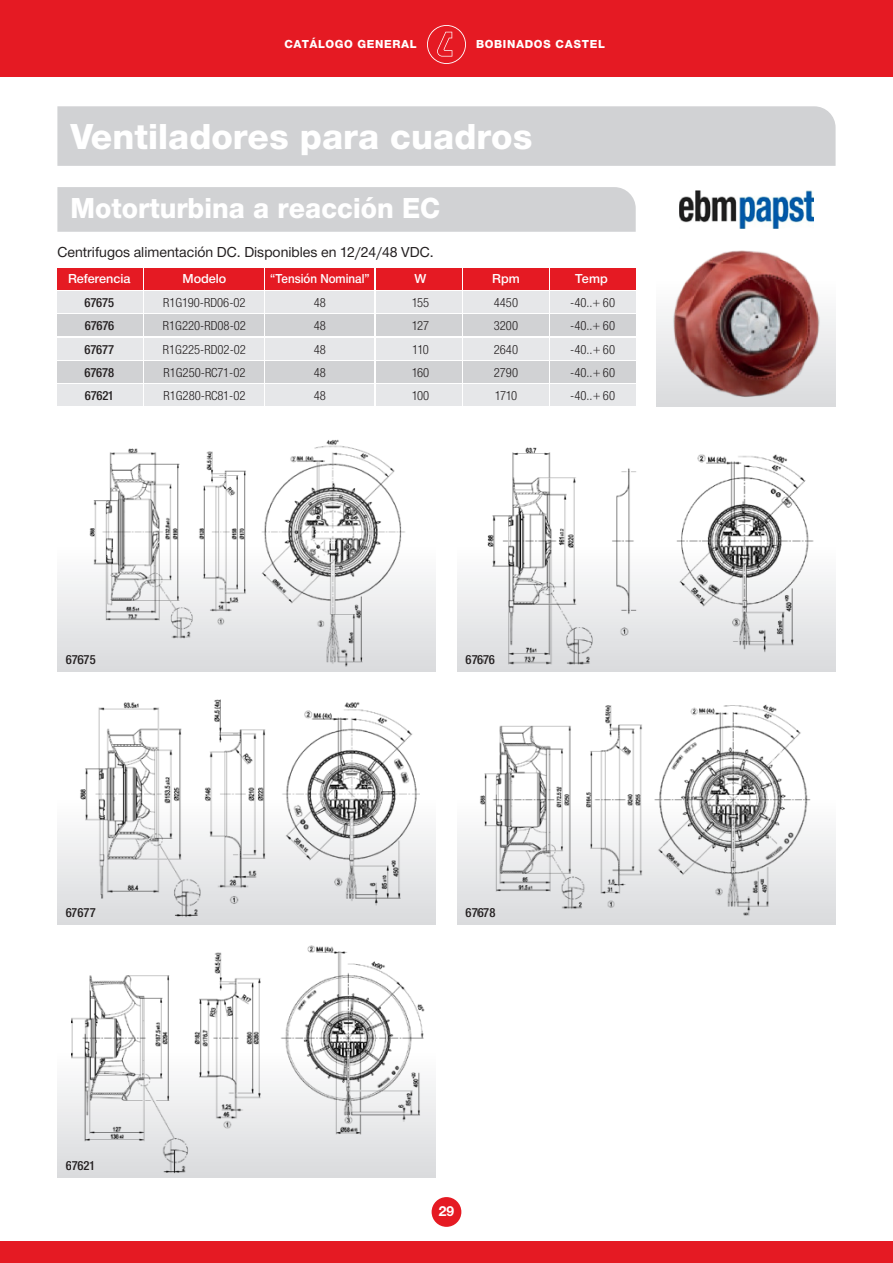
<style>
.page{position:relative;width:893px;height:1263px;background:#fff}
.page>*{position:absolute;margin:0;border:0;box-sizing:border-box;transform-origin:0 0}
.t1{font:37.5px "NH85";color:#fff}
.t2{font:30px "NH85";color:#fff;scale:.95 1}
.t3{font:15px "NH55";color:#231f20}
.t4{font:15px "NH75";color:#fff}
.t5{font:13.5px "NH47";color:#231f20}
.t6{font:13.5px "NH67";color:#231f20}
.t7{font:13.5px "NH65";color:#fff}
.t8{font:13.5px "NH65";color:#fff;scale:.92 1}
.t9{font:12px "NH85";letter-spacing:.05em;color:#fff}
</style>
<div class="page">
<div style="left:0;top:0;width:893px;height:77px;background:#e51a23"></div>
<div style="left:0;top:1242px;width:893px;height:21px;background:#e51a23"></div>
<div style="left:432px;top:1197px;width:29px;height:30px;background:#e51a23;border-radius:50%"></div>
<svg style="left:427px;top:25px;width:39px;height:39px"></svg>
<div style="left:57px;top:291px;width:85px;height:22px;background:#e6e7e9"></div>
<div style="left:57px;top:338px;width:85px;height:21px;background:#e6e7e9"></div>
<div style="left:57px;top:385px;width:85px;height:21px;background:#e6e7e9"></div>
<div style="left:57px;top:315px;width:85px;height:21px;background:#d1d2d4"></div>
<div style="left:57px;top:361px;width:85px;height:22px;background:#d1d2d4"></div>
<div style="left:145px;top:291px;width:119px;height:22px;background:#e6e7e9"></div>
<div style="left:145px;top:338px;width:119px;height:21px;background:#e6e7e9"></div>
<div style="left:145px;top:385px;width:119px;height:21px;background:#e6e7e9"></div>
<div style="left:145px;top:315px;width:119px;height:21px;background:#d1d2d4"></div>
<div style="left:145px;top:361px;width:119px;height:22px;background:#d1d2d4"></div>
<div style="left:266px;top:291px;width:108px;height:22px;background:#e6e7e9"></div>
<div style="left:266px;top:338px;width:108px;height:21px;background:#e6e7e9"></div>
<div style="left:266px;top:385px;width:108px;height:21px;background:#e6e7e9"></div>
<div style="left:266px;top:315px;width:108px;height:21px;background:#d1d2d4"></div>
<div style="left:266px;top:361px;width:108px;height:22px;background:#d1d2d4"></div>
<div style="left:376px;top:291px;width:85px;height:22px;background:#e6e7e9"></div>
<div style="left:376px;top:338px;width:85px;height:21px;background:#e6e7e9"></div>
<div style="left:376px;top:385px;width:85px;height:21px;background:#e6e7e9"></div>
<div style="left:376px;top:315px;width:85px;height:21px;background:#d1d2d4"></div>
<div style="left:376px;top:361px;width:85px;height:22px;background:#d1d2d4"></div>
<div style="left:463px;top:291px;width:86px;height:22px;background:#e6e7e9"></div>
<div style="left:463px;top:338px;width:86px;height:21px;background:#e6e7e9"></div>
<div style="left:463px;top:385px;width:86px;height:21px;background:#e6e7e9"></div>
<div style="left:463px;top:315px;width:86px;height:21px;background:#d1d2d4"></div>
<div style="left:463px;top:361px;width:86px;height:22px;background:#d1d2d4"></div>
<div style="left:551px;top:291px;width:85px;height:22px;background:#e6e7e9"></div>
<div style="left:551px;top:338px;width:85px;height:21px;background:#e6e7e9"></div>
<div style="left:551px;top:385px;width:85px;height:21px;background:#e6e7e9"></div>
<div style="left:551px;top:315px;width:85px;height:21px;background:#d1d2d4"></div>
<div style="left:551px;top:361px;width:85px;height:22px;background:#d1d2d4"></div>
<div style="left:57px;top:268px;width:85px;height:21px;background:#e51a23"></div>
<div style="left:145px;top:268px;width:119px;height:21px;background:#e51a23"></div>
<div style="left:266px;top:268px;width:108px;height:21px;background:#e51a23"></div>
<div style="left:376px;top:268px;width:85px;height:21px;background:#e51a23"></div>
<div style="left:463px;top:268px;width:86px;height:21px;background:#e51a23"></div>
<div style="left:551px;top:268px;width:85px;height:21px;background:#e51a23"></div>
<div style="left:657px;top:279px;width:179px;height:127px;background:linear-gradient(to bottom,#fefefe,#d9dadd)"></div>
<div style="left:57px;top:187px;width:579px;height:45px;background:#d1d2d4"></div>
<img style="left:667px;top:251px;width:156px;height:154px">
<div style="left:57px;top:106px;width:779px;height:60px;background:#d1d2d4"></div>
<img style="left:679px;top:190px;width:134px;height:39px">
<div style="left:57px;top:544px;width:379px;height:128px;background:linear-gradient(to bottom,#fff,#d9dadd)"></div>
<div style="left:457px;top:544px;width:379px;height:128px;background:linear-gradient(to bottom,#fff,#d9dadd)"></div>
<div style="left:57px;top:797px;width:379px;height:128px;background:linear-gradient(to bottom,#fff,#d9dadd)"></div>
<div style="left:457px;top:797px;width:379px;height:128px;background:linear-gradient(to bottom,#fff,#d9dadd)"></div>
<div style="left:57px;top:1050px;width:379px;height:128px;background:linear-gradient(to bottom,#fff,#d9dadd)"></div>
<img style="left:81px;top:439px;width:339px;height:227px">
<img style="left:483px;top:447px;width:333px;height:219px">
<img style="left:72px;top:699px;width:347px;height:222px">
<img style="left:478px;top:704px;width:336px;height:213px">
<img style="left:71px;top:945px;width:361px;height:232px">
<p class="t9" style="left:284px;top:36px;width:134px">CATÁLOGO GENERAL</p>
<p class="t9" style="left:476px;top:36px;width:130px">BOBINADOS CASTEL</p>
<h1 class="t1" style="left:70px;top:111px;width:464px">Ventiladores para cuadros</h1>
<h2 class="t2" style="left:71px;top:188px;width:391px">Motorturbina a reacción EC</h2>
<p class="t3" style="left:57px;top:242px;width:378px">Centrifugos alimentación DC. Disponibles en 12/24/48 VDC.</p>
<p class="t7" style="left:68px;top:270px;width:64px">Referencia</p>
<p class="t7" style="left:182px;top:270px;width:45px">Modelo</p>
<p class="t8" style="left:270px;top:270px;width:110px">“Tensión Nominal”</p>
<p class="t7" style="left:414px;top:270px;width:13px">W</p>
<p class="t7" style="left:492px;top:270px;width:29px">Rpm</p>
<p class="t7" style="left:575px;top:270px;width:34px">Temp</p>
<p class="t6" style="left:85px;top:293px;width:31px">67675</p>
<p class="t5" style="left:163px;top:293px;width:84px">R1G190-RD06-02</p>
<p class="t5" style="left:314px;top:293px;width:14px">48</p>
<p class="t5" style="left:412px;top:293px;width:19px">155</p>
<p class="t5" style="left:494px;top:293px;width:26px">4450</p>
<p class="t5" style="left:570px;top:293px;width:46px">-40..+ 60</p>
<p class="t6" style="left:85px;top:317px;width:31px">67676</p>
<p class="t5" style="left:163px;top:317px;width:85px">R1G220-RD08-02</p>
<p class="t5" style="left:314px;top:317px;width:14px">48</p>
<p class="t5" style="left:412px;top:317px;width:19px">127</p>
<p class="t5" style="left:494px;top:317px;width:26px">3200</p>
<p class="t5" style="left:570px;top:317px;width:46px">-40..+ 60</p>
<p class="t6" style="left:85px;top:340px;width:31px">67677</p>
<p class="t5" style="left:163px;top:340px;width:85px">R1G225-RD02-02</p>
<p class="t5" style="left:314px;top:340px;width:14px">48</p>
<p class="t5" style="left:412px;top:340px;width:18px">110</p>
<p class="t5" style="left:494px;top:340px;width:26px">2640</p>
<p class="t5" style="left:570px;top:340px;width:46px">-40..+ 60</p>
<p class="t6" style="left:85px;top:363px;width:31px">67678</p>
<p class="t5" style="left:163px;top:363px;width:84px">R1G250-RC71-02</p>
<p class="t5" style="left:314px;top:363px;width:14px">48</p>
<p class="t5" style="left:412px;top:363px;width:19px">160</p>
<p class="t5" style="left:494px;top:363px;width:26px">2790</p>
<p class="t5" style="left:570px;top:363px;width:46px">-40..+ 60</p>
<p class="t6" style="left:85px;top:387px;width:31px">67621</p>
<p class="t5" style="left:163px;top:387px;width:84px">R1G280-RC81-02</p>
<p class="t5" style="left:314px;top:387px;width:14px">48</p>
<p class="t5" style="left:412px;top:387px;width:19px">100</p>
<p class="t5" style="left:495px;top:387px;width:24px">1710</p>
<p class="t5" style="left:570px;top:387px;width:46px">-40..+ 60</p>
<p class="t6" style="left:66px;top:650px;width:31px">67675</p>
<p class="t6" style="left:466px;top:650px;width:31px">67676</p>
<p class="t6" style="left:66px;top:903px;width:31px">67677</p>
<p class="t6" style="left:466px;top:903px;width:31px">67678</p>
<p class="t6" style="left:66px;top:1156px;width:31px">67621</p>
<p class="t4" style="left:439px;top:1200px;width:17px">29</p>
</div>
